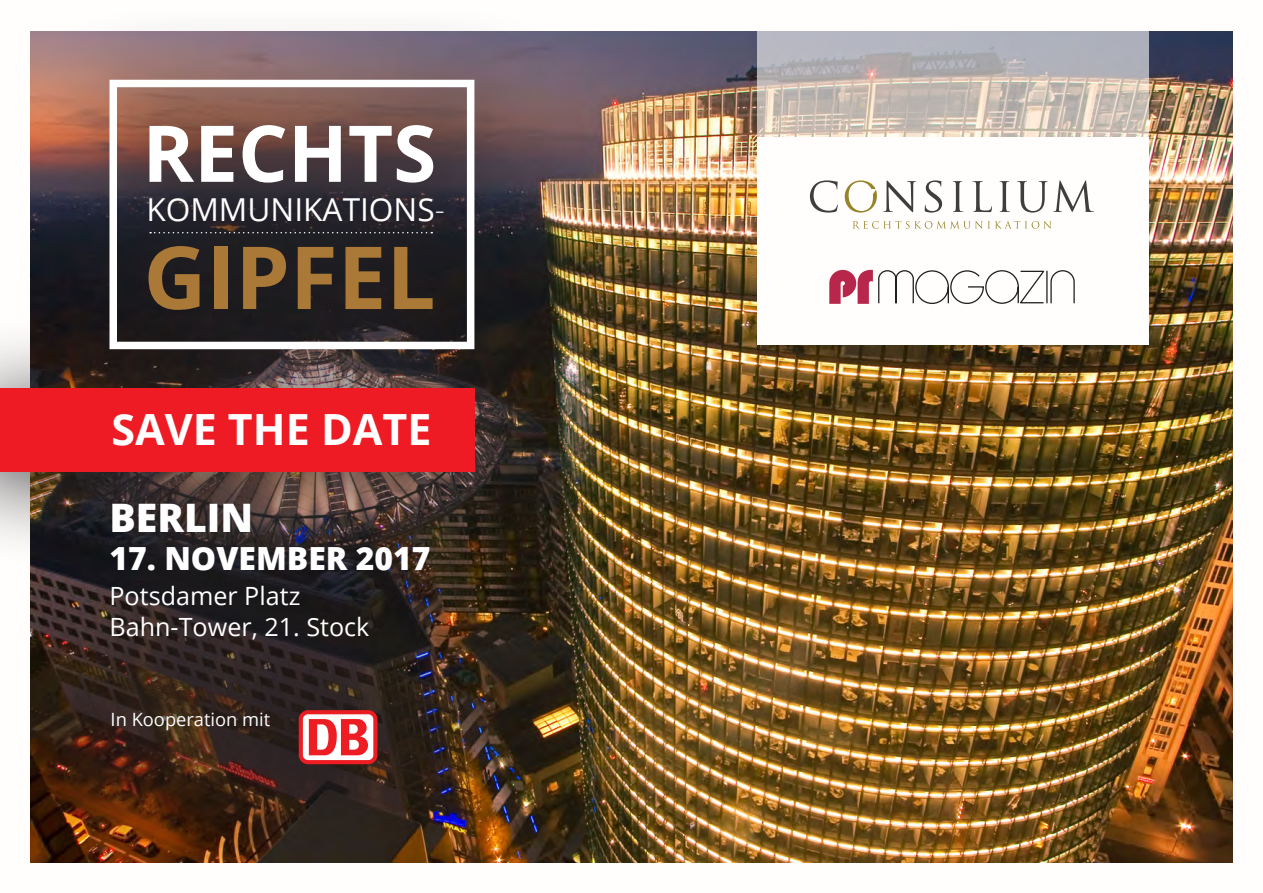
<style>
.page{position:relative;width:1263px;height:893px;background:#fff}
.page>*{position:absolute;margin:0;border:0;box-sizing:border-box;transform-origin:0 0}
.t1{font:700 87px "Open Sans";color:#aa7937}
.t2{font:700 78.3px "Open Sans";color:#fff}
.t3{font:700 43.05px "Open Sans";color:#fff}
.t4{font:800 39.3px "Open Sans";color:#fff}
.t5{font:800 31.95px "Open Sans";color:#fff}
.t6{font:31.65px "Open Sans";color:#fff}
.t7{font:25.2px "Open Sans";color:#fff}
.t8{font:18.3px "Open Sans";color:#fff}
.s1{font-weight:300}
</style>
<div class="page">
<img style="left:522px;top:31px;width:711px;height:832px">
<div style="left:0;top:565px;width:522px;height:328px;background:#231f20;opacity:.75"></div>
<svg style="left:299px;top:710px;width:78px;height:54px"></svg>
<div style="left:303px;top:714px;width:70px;height:46px;background:linear-gradient(to right,#fff,#fffcfd);border-radius:5px"></div>
<svg style="left:309px;top:732px;width:63px;height:23px"></svg>
<div style="left:0;top:863px;width:1263px;height:30px;background:#fffefd"></div>
<div style="left:0;top:0;width:30px;height:893px;background:#fffefd"></div>
<div style="left:758px;top:137px;width:391px;height:208px;background:#fffefd"></div>
<svg style="left:758px;top:31px;width:391px;height:106px"></svg>
<svg style="left:829px;top:270px;width:246px;height:34px"></svg>
<div style="left:0;top:5px;width:570px;height:727px;background:#231f20;opacity:.75"></div>
<div style="left:0;top:388px;width:474px;height:84px;background:#ee1b24"></div>
<svg style="left:150px;top:232px;width:282px;height:1px"></svg>
<div style="left:109px;top:80px;width:365px;height:269px;border:8px solid #fff"></div>
<svg style="left:853px;top:221px;width:198px;height:8px"></svg>
<svg style="left:810px;top:180px;width:28px;height:33px"></svg>
<svg style="left:883px;top:180px;width:33px;height:32px"></svg>
<svg style="left:925px;top:180px;width:17px;height:33px"></svg>
<svg style="left:953px;top:181px;width:10px;height:31px"></svg>
<svg style="left:972px;top:181px;width:20px;height:31px"></svg>
<svg style="left:999px;top:181px;width:11px;height:31px"></svg>
<svg style="left:1017px;top:180px;width:77px;height:33px"></svg>
<svg style="left:845px;top:180px;width:32px;height:33px"></svg>
<p class="t2" style="left:142px;top:98px;width:295px">RECHTS</p>
<p class="t6" style="left:146px;top:187px;width:300px">KOMMUNIKATIONS<span class="s1">-</span></p>
<p class="t1" style="left:143px;top:216px;width:294px">GIPFEL</p>
<p class="t3" style="left:111px;top:399px;width:322px">SAVE THE DATE</p>
<p class="t4" style="left:109px;top:488px;width:145px">BERLIN</p>
<p class="t5" style="left:109px;top:534px;width:322px">17. NOVEMBER 2017</p>
<p class="t7" style="left:109px;top:578px;width:192px">Potsdamer Platz</p>
<p class="t7" style="left:109px;top:610px;width:261px">Bahn-Tower, 21. Stock</p>
<p class="t8" style="left:111px;top:707px;width:161px">In Kooperation mit</p>
</div>
